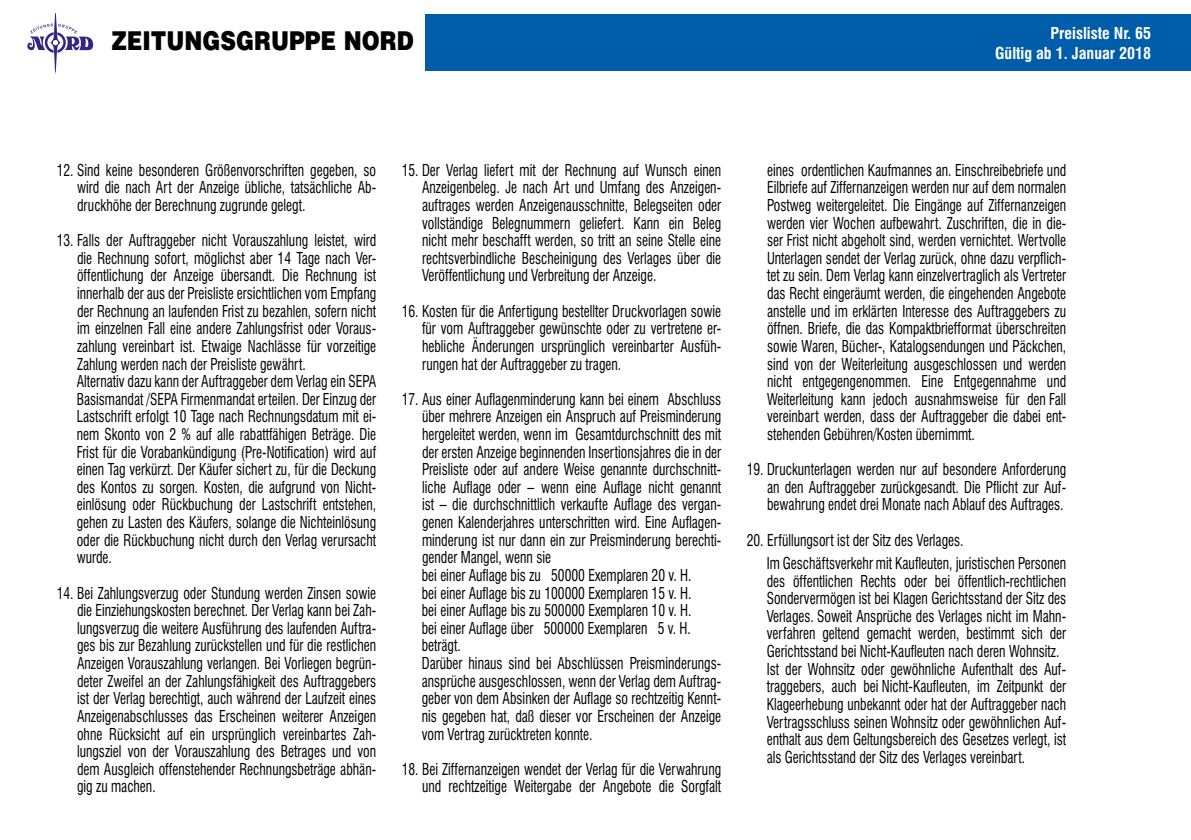
<style>
.page{position:relative;width:1191px;height:840px;background:#fff}
.page>*{position:absolute;margin:0;border:0;box-sizing:border-box;transform-origin:0 0}
.t1{font:26px "Helvetica Black OV WMFKBC";color:#000;scale:.83 1}
.t2{font:condensed 16px/17.6px "Swiss 721 BT";color:#000;text-align:justify;scale:.85 1}
.t3{font:700 condensed 16px/20px "Swiss 721 BT";color:#fff;text-align:right}
</style>
<div class="page">
<svg style="left:27px;top:14px;width:66px;height:60px"></svg>
<div style="left:425px;top:14px;width:766px;height:57px;background:#005da9"></div>
<h1 class="t1" style="left:111px;top:24px;width:365px">ZEITUNGSGRUPPE NORD</h1>
<p class="t3" style="left:995px;top:23px;width:158px">Preisliste Nr. 65<br>Gültig ab 1. Januar 2018</p>
<p class="t2" style="left:77px;top:161px;width:353px;text-indent:-20px">12. Sind keine besonderen Größenvorschriften gegeben, so wird die nach Art der Anzeige übliche, tatsächliche Ab&shy;druckhöhe der Berechnung zugrunde gelegt.</p>
<p class="t2" style="left:77px;top:231px;width:354px;text-align:left;text-indent:-20px">13. Falls der Auftraggeber nicht Vorauszahlung leistet, wird die Rechnung sofort, möglichst aber 14 Tage nach Ver&shy;öffentlichung der Anzeige übersandt. Die Rechnung ist innerhalb der aus der Preisliste ersichtlichen vom Empfang der Rechnung an laufenden Frist zu bezahlen, sofern nicht im einzelnen Fall eine andere Zahlungsfrist oder Voraus&shy;zahlung vereinbart ist. Etwaige Nachlässe für vorzeitige Zahlung werden nach der Preisliste gewährt.<br>Alternativ dazu kann der Auftraggeber dem Verlag ein SEPA Basismandat /SEPA Firmenmandat erteilen. Der Einzug der Lastschrift erfolgt 10 Tage nach Rechnungsdatum mit ei&shy;nem Skonto von 2 % auf alle rabattfähigen Beträge. Die Frist für die Vorabankündigung (Pre-Notification) wird auf einen Tag verkürzt. Der Käufer sichert zu, für die Deckung des Kontos zu sorgen. Kosten, die aufgrund von Nicht&shy;einlösung oder Rückbuchung der Lastschrift entstehen, gehen zu Lasten des Käufers, solange die Nichteinlösung oder die Rückbuchung nicht durch den Verlag verursacht wurde.</p>
<p class="t2" style="left:77px;top:583px;width:353px;text-indent:-20px">14. Bei Zahlungsverzug oder Stundung werden Zinsen sowie die Einziehungskosten berechnet. Der Verlag kann bei Zah&shy;lungsverzug die weitere Ausführung des laufenden Auftra&shy;ges bis zur Bezahlung zurückstellen und für die restlichen Anzeigen Vorauszahlung verlangen. Bei Vorliegen begrün&shy;deter Zweifel an der Zahlungsfähigkeit des Auftraggebers ist der Verlag berechtigt, auch während der Laufzeit eines Anzeigenabschlusses das Erscheinen weiterer Anzeigen ohne Rücksicht auf ein ursprünglich vereinbartes Zah&shy;lungsziel von der Vorauszahlung des Betrages und von dem Ausgleich offenstehender Rechnungsbeträge abhän&shy;gig zu machen.</p>
<p class="t2" style="left:422px;top:161px;width:353px;text-indent:-20px">15. Der Verlag liefert mit der Rechnung auf Wunsch einen Anzeigenbeleg. Je nach Art und Umfang des Anzeigen&shy;auftrages werden Anzeigenausschnitte, Belegseiten oder vollständige Belegnummern geliefert. Kann ein Beleg nicht mehr beschafft werden, so tritt an seine Stelle eine rechtsverbindliche Bescheinigung des Verlages über die Veröffentlichung und Verbreitung der Anzeige.</p>
<p class="t2" style="left:422px;top:302px;width:353px;text-indent:-20px">16. Kosten für die Anfertigung bestellter Druckvorlagen sowie für vom Auftraggeber gewünschte oder zu vertretene er&shy;hebliche Änderungen ursprünglich vereinbarter Ausfüh&shy;rungen hat der Auftraggeber zu tragen.</p>
<p class="t2" style="left:422px;top:390px;width:354px;text-align:left;text-indent:-20px">17. Aus einer Auflagenminderung kann bei einem Abschluss über mehrere Anzeigen ein Anspruch auf Preisminderung hergeleitet werden, wenn im Gesamtdurchschnitt des mit der ersten Anzeige beginnenden Insertionsjahres die in der Preisliste oder auf andere Weise genannte durchschnitt&shy;liche Auflage oder – wenn eine Auflage nicht genannt ist – die durchschnittlich verkaufte Auflage des vergan&shy;genen Kalenderjahres unterschritten wird. Eine Auflagen&shy;minderung ist nur dann ein zur Preisminderung berechti&shy;gender Mangel, wenn sie<br>bei einer Auflage bis zu 50000 Exemplaren 20 v. H.<br>bei einer Auflage bis zu 100000 Exemplaren 15 v. H.<br>bei einer Auflage bis zu 500000 Exemplaren 10 v. H.<br>bei einer Auflage über 500000 Exemplaren 5 v. H. beträgt.<br>Darüber hinaus sind bei Abschlüssen Preisminderungs&shy;ansprüche ausgeschlossen, wenn der Verlag dem Auftrag&shy;geber von dem Absinken der Auflage so rechtzeitig Kennt&shy;nis gegeben hat, daß dieser vor Erscheinen der Anzeige vom Vertrag zurücktreten konnte.</p>
<p class="t2" style="left:402px;top:759px;width:377px;text-align:right">18. Bei Ziffernanzeigen wendet der Verlag für die Verwahrung und rechtzeitige Weitergabe der Angebote die Sorgfalt</p>
<p class="t2" style="left:767px;top:161px;width:353px">eines ordentlichen Kaufmannes an. Einschreibebriefe und Eilbriefe auf Ziffernanzeigen werden nur auf dem normalen Postweg weitergeleitet. Die Eingänge auf Ziffernanzeigen werden vier Wochen aufbewahrt. Zuschriften, die in die&shy;ser Frist nicht abgeholt sind, werden vernichtet. Wertvolle Unterlagen sendet der Verlag zurück, ohne dazu verpflich&shy;tet zu sein. Dem Verlag kann einzelvertraglich als Vertreter das Recht eingeräumt werden, die eingehenden Angebote anstelle und im erklärten Interesse des Auftraggebers zu öffnen. Briefe, die das Kompaktbriefformat überschreiten sowie Waren, Bücher-, Katalogsendungen und Päckchen, sind von der Weiterleitung ausgeschlossen und werden nicht entgegengenommen. Eine Entgegennahme und Weiterleitung kann jedoch ausnahmsweise für den Fall vereinbart werden, dass der Auftraggeber die dabei ent&shy;stehenden Gebühren/Kosten übernimmt.</p>
<p class="t2" style="left:767px;top:460px;width:353px;text-indent:-20px">19. Druckunterlagen werden nur auf besondere Anforderung an den Auftraggeber zurückgesandt. Die Pflicht zur Auf&shy;bewahrung endet drei Monate nach Ablauf des Auftrages.</p>
<p class="t2" style="left:766px;top:528px;width:354px;line-height:23.2px;text-indent:-20px">20. Erfüllungsort ist der Sitz des Verlages.<br>Im Geschäftsverkehr mit Kaufleuten, juristischen Personen</p>
<p class="t2" style="left:766px;top:571px;width:354px;text-align:left">des öffentlichen Rechts oder bei öffentlich-rechtlichen Sondervermögen ist bei Klagen Gerichtsstand der Sitz des Verlages. Soweit Ansprüche des Verlages nicht im Mahn&shy;verfahren geltend gemacht werden, bestimmt sich der Gerichtsstand bei Nicht-Kaufleuten nach deren Wohnsitz.<br>Ist der Wohnsitz oder gewöhnliche Aufenthalt des Auf&shy;traggebers, auch bei Nicht-Kaufleuten, im Zeitpunkt der Klageerhebung unbekannt oder hat der Auftraggeber nach Vertragsschluss seinen Wohnsitz oder gewöhnlichen Auf&shy;enthalt aus dem Geltungsbereich des Gesetzes verlegt, ist als Gerichtsstand der Sitz des Verlages vereinbart.</p>
</div>
